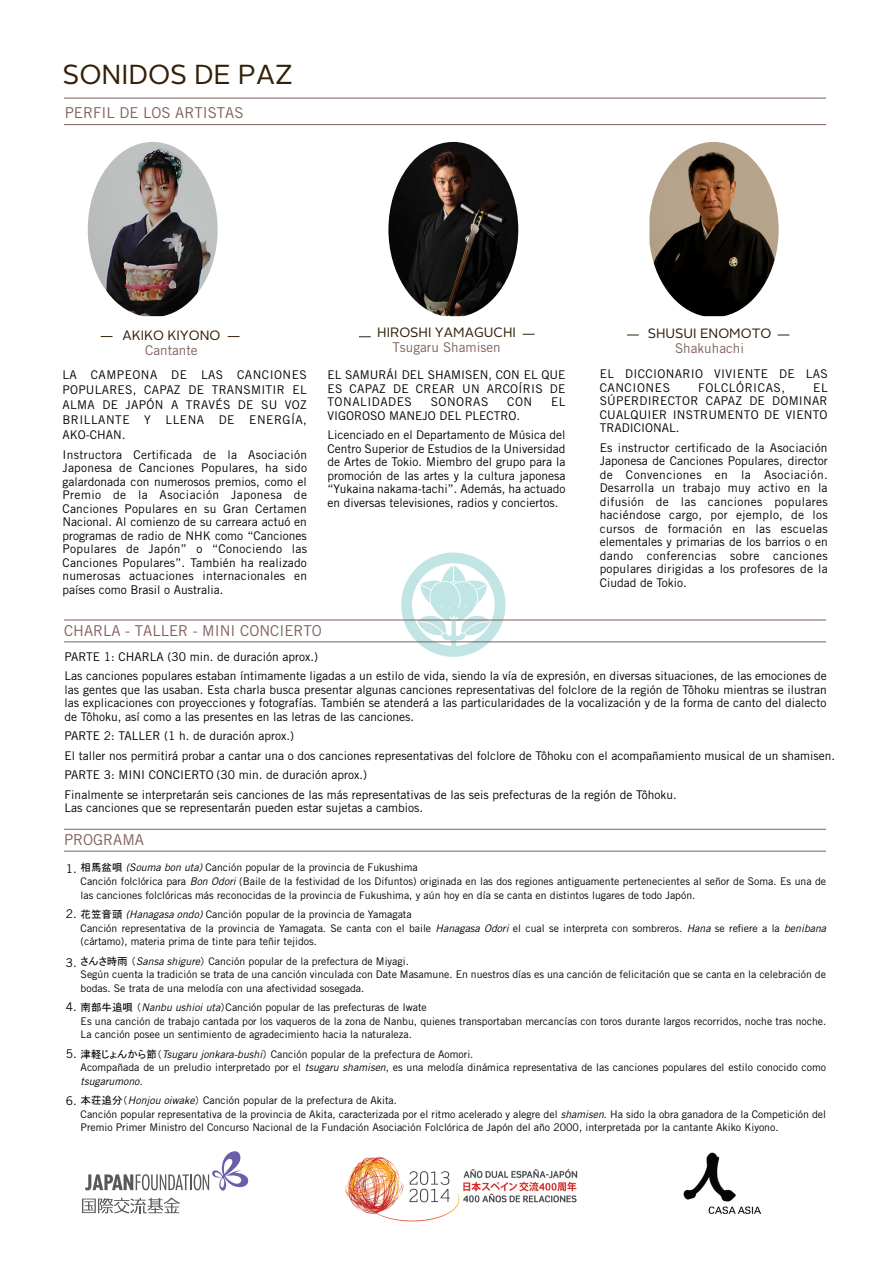
<style>
.page{position:relative;width:893px;height:1263px;background:#fff}
.page>*{position:absolute;margin:0;border:0;box-sizing:border-box;transform-origin:0 0}
.t1{font:27.45px "Alright Sans";color:#341f08}
.t2{font:15px "Trade Gothic LT Std";color:#7f605c}
.t3{font:13.5px "Alright Sans";color:#341f08}
.t4{font:13.5px "Trade Gothic LT Std";color:#7f605c}
.t5{font:12px/13.5px "Trade Gothic LT Std";color:#000;text-align:justify}
.t6{font:12px/13.5px "Trade Gothic LT Std";letter-spacing:.03em;color:#000}
.t7{font:12px "Trade Gothic LT Std";letter-spacing:.045em;color:#000}
.t8{font:10.5px/13.5px "Trade Gothic LT Std";color:#000}
.s1{font-family:"MS P Gothic"}
.s2{font-style:italic}
</style>
<div class="page">
<svg style="left:401px;top:552px;width:104px;height:105px"></svg>
<svg style="left:101px;top:336px;width:12px;height:1px"></svg>
<svg style="left:359px;top:336px;width:12px;height:1px"></svg>
<svg style="left:627px;top:335px;width:12px;height:1px"></svg>
<hr style="left:64px;top:124px;width:762px;height:1px;background:#7f605c">
<hr style="left:64px;top:98px;width:762px;height:1px;background:#7f605c">
<hr style="left:64px;top:641px;width:762px;height:1px;background:#7f605c">
<hr style="left:64px;top:620px;width:762px;height:1px;background:#7f605c">
<hr style="left:64px;top:851px;width:762px;height:1px;background:#7f605c">
<hr style="left:64px;top:829px;width:762px;height:1px;background:#7f605c">
<img style="left:88px;top:142px;width:130px;height:174px">
<img style="left:649px;top:142px;width:130px;height:174px">
<img style="left:388px;top:142px;width:130px;height:174px">
<svg style="left:82px;top:1151px;width:167px;height:62px"></svg>
<img style="left:345px;top:1156px;width:233px;height:66px">
<img style="left:684px;top:1152px;width:76px;height:61px">
<h1 class="t1" style="left:63px;top:56px;width:232px">SONIDOS DE PAZ</h1>
<p class="t2" style="left:65px;top:104px;width:180px">PERFIL DE LOS ARTISTAS</p>
<p class="t3" style="left:122px;top:326px;width:100px">AKIKO KIYONO</p>
<p class="t4" style="left:145px;top:342px;width:54px">Cantante</p>
<p class="t5" style="left:62px;top:367px;width:246px;line-height:15px">LA CAMPEONA DE LAS CANCIONES POPULARES, CAPAZ DE TRANSMITIR EL ALMA DE JAPÓN A TRAVÉS DE SU VOZ BRILLANTE Y LLENA DE ENERGÍA, AKO-CHAN.</p>
<p class="t5" style="left:62px;top:447px;width:246px">Instructora Certificada de la Asociación Japonesa de Canciones Populares, ha sido galardonada con numerosos premios, como el Premio de la Asociación Japonesa de Canciones Populares en su Gran Certamen Nacional. Al comienzo de su carreara actuó en programas de radio de NHK como “Canciones Populares de Japón” o “Conociendo las Canciones Populares”. También ha realizado numerosas actuaciones internacionales en países como Brasil o Australia.</p>
<p class="t3" style="left:377px;top:323px;width:140px">HIROSHI YAMAGUCHI</p>
<p class="t4" style="left:392px;top:339px;width:110px">Tsugaru Shamisen</p>
<p class="t5" style="left:327px;top:368px;width:240px">EL SAMURÁI DEL SHAMISEN, CON EL QUE ES CAPAZ DE CREAR UN ARCOÍRIS DE TONALIDADES</p>
<p class="t7" style="left:431px;top:394px;width:59px">SONORAS</p>
<p class="t5" style="left:507px;top:395px;width:27px">CON</p>
<p class="t5" style="left:551px;top:395px;width:16px">EL</p>
<p class="t5" style="left:327px;top:405px;width:240px;line-height:19.5px">VIGOROSO MANEJO DEL PLECTRO.<br>Licenciado en el Departamento de Música del</p>
<p class="t5" style="left:327px;top:441px;width:240px">Centro Superior de Estudios de la Universidad de Artes de Tokio. Miembro del grupo para la promoción de las artes y la cultura japonesa “Yukaina nakama-tachi”. Además, ha actuado en diversas televisiones, radios y conciertos.</p>
<p class="t2" style="left:64px;top:622px;width:259px">CHARLA - TALLER - MINI CONCIERTO</p>
<p class="t3" style="left:648px;top:324px;width:125px">SHUSUI ENOMOTO</p>
<p class="t4" style="left:675px;top:340px;width:71px">Shakuhachi</p>
<p class="t6" style="left:600px;top:367px;width:230px">EL DICCIONARIO VIVIENTE DE LAS<br>CANCIONES</p>
<p class="t7" style="left:698px;top:380px;width:88px">FOLCLÓRICAS,</p>
<p class="t5" style="left:600px;top:380px;width:230px;text-indent:213px">EL SÚPERDIRECTOR CAPAZ DE DOMINAR CUALQUIER INSTRUMENTO DE VIENTO TRADICIONAL.</p>
<p class="t5" style="left:600px;top:440px;width:230px">Es instructor certificado de la Asociación Japonesa de Canciones Populares, director de Convenciones en la Asociación.<br>Desarrolla un trabajo muy activo en la difusión de las canciones populares haciéndose cargo, por ejemplo, de los cursos de formación en las escuelas elementales y primarias de los barrios o en dando conferencias sobre canciones populares dirigidas a los profesores de la Ciudad de Tokio.</p>
<p class="t5" style="left:65px;top:647px;width:764px;line-height:19.5px">PARTE 1: CHARLA (30 min. de duración aprox.)<br>Las canciones populares estaban íntimamente ligadas a un estilo de vida, siendo la vía de expresión, en diversas situaciones, de las emociones de</p>
<p class="t5" style="left:65px;top:683px;width:764px">las gentes que las usaban. Esta charla busca presentar algunas canciones representativas del folclore de la región de Tôhoku mientras se ilustran las explicaciones con proyecciones y fotografías. También se atenderá a las particularidades de la vocalización y de la forma de canto del dialecto de Tôhoku, así como a las presentes en las letras de las canciones.</p>
<p class="t5" style="left:65px;top:726px;width:772px;line-height:19.5px;text-align:left">PARTE 2: TALLER (1 h. de duración aprox.)<br>El taller nos permitirá probar a cantar una o dos canciones representativas del folclore de Tôhoku con el acompañamiento musical de un shamisen.<br>PARTE 3: MINI CONCIERTO (30 min. de duración aprox.)<br>Finalmente se interpretarán seis canciones de las más representativas de las seis prefecturas de la región de Tôhoku.</p>
<p class="t5" style="left:65px;top:801px;width:360px">Las canciones que se representarán pueden estar sujetas a cambios.</p>
<p class="t2" style="left:64px;top:831px;width:82px">PROGRAMA</p>
<p class="t8" style="left:81px;top:861px;width:747px"><span class="s1">相馬盆唄</span> <span class="s2">(Souma bon uta)</span> Canción popular de la provincia de Fukushima<br>Canción folclórica para <span class="s2">Bon Odori</span> (Baile de la festividad de los Difuntos) originada en las dos regiones antiguamente pertenecientes al señor de Soma. Es una de las canciones folclóricas más reconocidas de la provincia de Fukushima, y aún hoy en día se canta en distintos lugares de todo Japón.</p>
<p class="t8" style="left:81px;top:907px;width:747px"><span class="s1">花笠音頭</span> <span class="s2">(Hanagasa ondo)</span> Canción popular de la provincia de Yamagata<br>Canción representativa de la provincia de Yamagata. Se canta con el baile <span class="s2">Hanagasa Odori</span> el cual se interpreta con sombreros. <span class="s2">Hana</span> se refiere a la <span class="s2">benibana </span>(cártamo), materia prima de tinte para teñir tejidos.</p>
<p class="t8" style="left:81px;top:954px;width:747px"><span class="s1">さんさ時雨 （</span><span class="s2">Sansa shigure</span><span class="s1">）</span> Canción popular de la prefectura de Miyagi.<br>Según cuenta la tradición se trata de una canción vinculada con Date Masamune. En nuestros días es una canción de felicitación que se canta en la celebración de bodas. Se trata de una melodía con una afectividad sosegada.</p>
<p class="t8" style="left:81px;top:1000px;width:747px"><span class="s1">南部牛追唄（</span><span class="s2">Nanbu ushioi uta</span><span class="s1">）</span>Canción popular de las prefecturas de Iwate<br>Es una canción de trabajo cantada por los vaqueros de la zona de Nanbu, quienes transportaban mercancías con toros durante largos recorridos, noche tras noche.<br>La canción posee un sentimiento de agradecimiento hacia la naturaleza.</p>
<p class="t8" style="left:81px;top:1047px;width:747px"><span class="s1">津軽じょんから節（</span><span class="s2">Tsugaru jonkara-bushi</span><span class="s1">）</span> Canción popular de la prefectura de Aomori.<br>Acompañada de un preludio interpretado por el <span class="s2">tsugaru shamisen</span>, es una melodía dinámica representativa de las canciones populares del estilo conocido como <span class="s2">tsugarumono.</span></p>
<p class="t8" style="left:81px;top:1093px;width:747px"><span class="s1">本荘追分（</span><span class="s2">Honjou oiwake</span><span class="s1">）</span> Canción popular de la prefectura de Akita.<br>Canción popular representativa de la provincia de Akita, caracterizada por el ritmo acelerado y alegre del <span class="s2">shamisen</span>. Ha sido la obra ganadora de la Competición del<br>Premio Primer Ministro del Concurso Nacional de la Fundación Asociación Folclórica de Japón del año 2000, interpretada por la cantante Akiko Kiyono.</p>
<p class="t5" style="left:66px;top:861px;width:12px">1.</p>
<p class="t5" style="left:66px;top:906px;width:12px">2.</p>
<p class="t5" style="left:66px;top:956px;width:12px">3.</p>
<p class="t5" style="left:66px;top:1000px;width:12px">4.</p>
<p class="t5" style="left:66px;top:1047px;width:12px">5.</p>
<p class="t5" style="left:66px;top:1093px;width:12px">6.</p>
</div>
